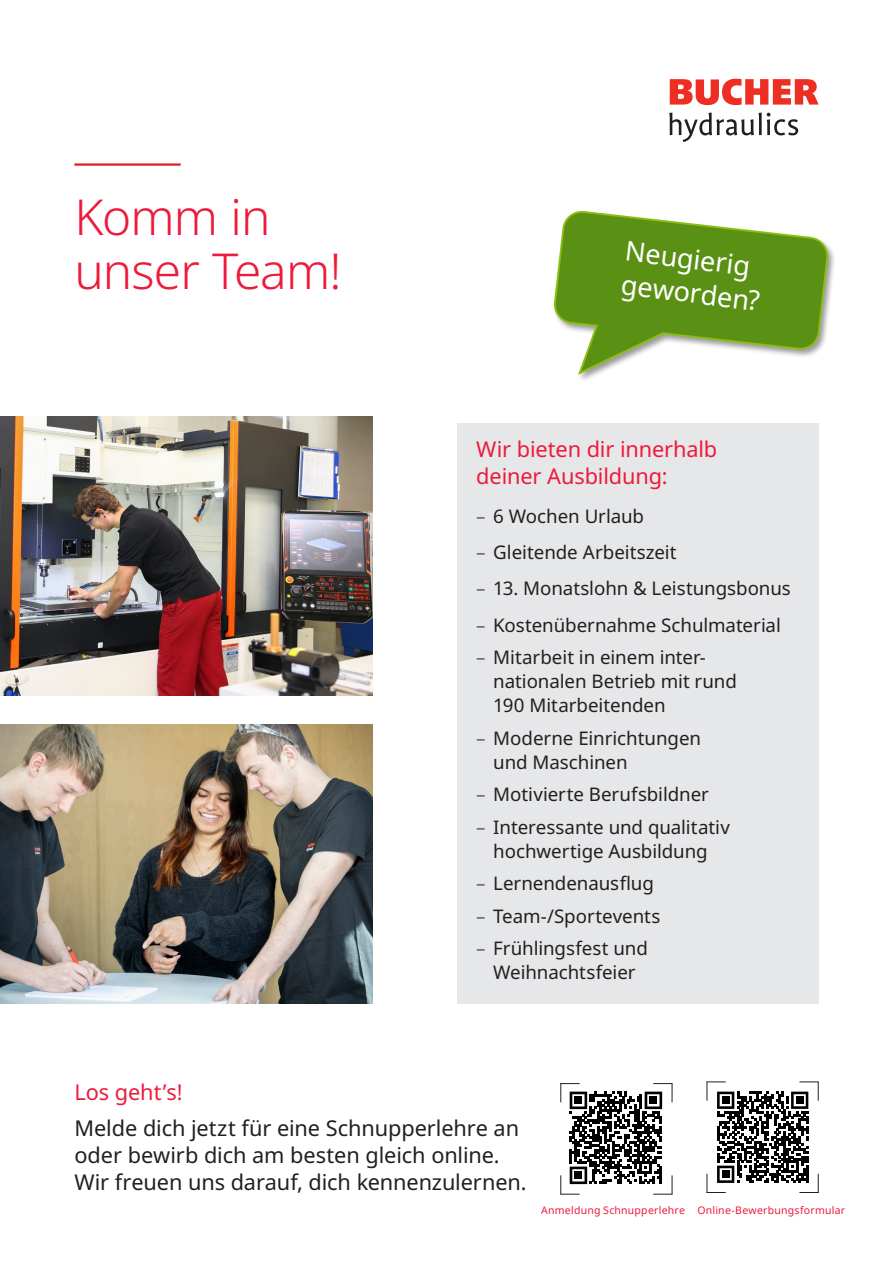
<style>
.page{position:relative;width:893px;height:1263px;background:#fff}
.page>*{position:absolute;margin:0;border:0;box-sizing:border-box;transform-origin:0 0}
.Inserat_Title_50_54pt_Light{font:300 49.5px/54px "Noto Sans";letter-spacing:-.02em;color:#ed1a3a}
.Title_14_5_18pt_noGrid{font:27.15px/33.8px "Noto Sans";color:#fff}
.Title_14_5_18pt{font:21.75px/27px "Noto Sans";letter-spacing:-.005em;color:#231f20}
.Title_14_5_18pt_noGrid-2{font:21.75px/27px "Noto Sans";letter-spacing:-.005em;color:#ed1a3a}
.Title_14_5_18pt-2{font:21.75px "Noto Sans";letter-spacing:-.005em;color:#ed1a3a}
.t1{font:18.75px/24px "Noto Sans";letter-spacing:-.005em;color:#231f20}
.Text_7_9pt{font:10.5px "Noto Sans";letter-spacing:.02em;color:#ed1a3a}
.s1{font-weight:300}
</style>
<div class="page">
<div style="left:457px;top:423px;width:362px;height:580px;background:#e6e7e9"></div>
<img style="left:0;top:416px;width:372px;height:279px">
<img style="left:0;top:724px;width:372px;height:279px">
<img style="left:580px;top:210px;width:254px;height:170px">
<svg style="left:553px;top:211px;width:275px;height:166px"></svg>
<svg style="left:560px;top:1083px;width:113px;height:112px"></svg>
<div style="left:575px;top:1096px;width:7px;height:8px;background:#000"></div>
<div style="left:650px;top:1096px;width:7px;height:8px;background:#000"></div>
<div style="left:575px;top:1171px;width:7px;height:8px;background:#000"></div>
<svg style="left:707px;top:1081px;width:112px;height:112px"></svg>
<div style="left:722px;top:1096px;width:7px;height:8px;background:#000"></div>
<div style="left:796px;top:1096px;width:7px;height:8px;background:#000"></div>
<div style="left:722px;top:1170px;width:7px;height:8px;background:#000"></div>
<hr style="left:74px;top:163px;width:107px;height:3px;background:#e2192b">
<svg style="left:670px;top:79px;width:149px;height:26px"></svg>
<svg style="left:669px;top:113px;width:129px;height:29px"></svg>
<p class="Inserat_Title_50_54pt_Light" style="left:74px;top:191px;width:269px">Komm in unser Team!</p>
<p class="Title_14_5_18pt_noGrid" style="left:627px;top:234px;width:141px;rotate:7deg">Neugierig geworden?</p>
<p class="Title_14_5_18pt_noGrid-2" style="left:476px;top:436px;width:243px">Wir bieten dir innerhalb deiner Ausbildung:</p>
<p class="t1" style="left:476px;top:505px;width:169px"><span class="s1">–</span> 6 Wochen Urlaub</p>
<p class="t1" style="left:476px;top:541px;width:202px"><span class="s1">–</span> Gleitende Arbeitszeit</p>
<p class="t1" style="left:476px;top:577px;width:316px"><span class="s1">–</span> 13. Monatslohn &amp; Leistungsbonus</p>
<p class="t1" style="left:476px;top:613px;width:306px"><span class="s1">–</span> Kostenübernahme Schulmaterial</p>
<p class="t1" style="left:493px;top:646px;width:245px;text-indent:-17px"><span class="s1">–</span> Mitarbeit in einem inter&shy;nationalen Betrieb mit rund<br>190 Mitarbeitenden</p>
<p class="t1" style="left:493px;top:726px;width:209px;text-indent:-17px"><span class="s1">–</span> Moderne Einrichtungen und Maschinen</p>
<p class="t1" style="left:476px;top:783px;width:234px"><span class="s1">–</span> Motivierte Berufsbildner</p>
<p class="t1" style="left:476px;top:815px;width:255px;text-align:center"><span class="s1">–</span> Interessante und qualitativ hochwertige Ausbildung</p>
<p class="t1" style="left:476px;top:872px;width:179px"><span class="s1">–</span> Lernendenausflug</p>
<p class="t1" style="left:476px;top:904px;width:186px"><span class="s1">–</span> Team-/Sportevents</p>
<p class="t1" style="left:476px;top:937px;width:173px;text-align:center"><span class="s1">–</span> Frühlingsfest und<br>Weihnachtsfeier</p>
<p class="Title_14_5_18pt-2" style="left:74px;top:1076px;width:110px">Los geht’s!</p>
<p class="Title_14_5_18pt" style="left:74px;top:1115px;width:446px">Melde dich jetzt für eine Schnupperlehre an oder bewirb dich am besten gleich online.</p>
<p class="Title_14_5_18pt" style="left:74px;top:1169px;width:454px">Wir freuen uns darauf, dich kennenzulernen.</p>
<p class="Text_7_9pt" style="left:541px;top:1203px;width:145px">Anmeldung Schnupperlehre</p>
<p class="Text_7_9pt" style="left:697px;top:1203px;width:149px">Online-Bewerbungsformular</p>
</div>
